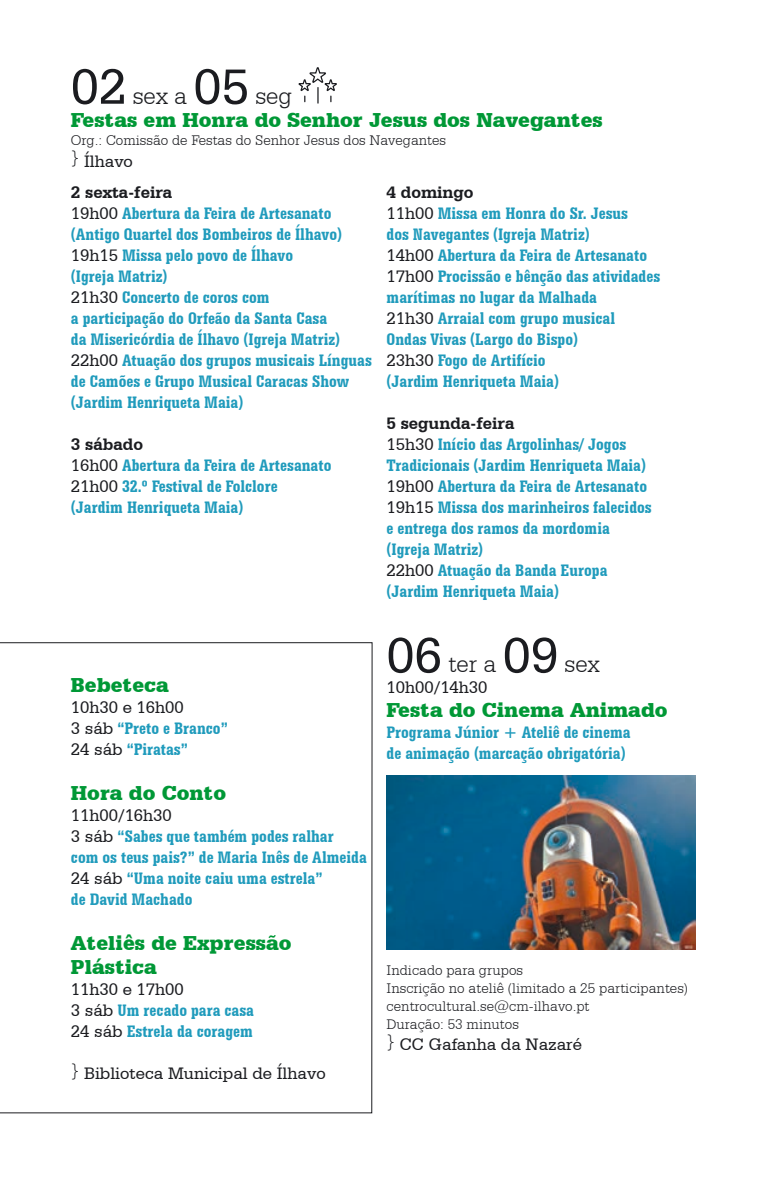
<style>
.page{position:relative;width:759px;height:1177px;background:#fff}
.page>*{position:absolute;margin:0;border:0;box-sizing:border-box;transform-origin:0 0}
.t1{font:300 25px "Serifa BT";color:#1b1c20}
.t2{font:900 21.25px/23.8px "Serifa BT";color:#009836}
.t3{font:700 condensed 17.5px/21px "Serifa BT";color:#209bbc}
.t4{font:17.5px "Serifa BT";color:#1b1c20}
.t5{font:300 15px/18px "Serifa BT";color:#1b1c20}
.s1{font-weight:400;font-size:52.5px}
.s2{font-stretch:normal;color:#1b1c20}
.s3{font-weight:400;font-stretch:normal;color:#1b1c20}
</style>
<div class="page">
<svg style="left:298px;top:67px;width:39px;height:37px"></svg>
<svg style="left:0;top:642px;width:372px;height:471px"></svg>
<img style="left:386px;top:775px;width:308px;height:174px">
<h1 class="t1" style="left:71px;top:81px;width:223px"><span class="s1">02</span> sex a <span class="s1">05</span> seg</h1>
<p class="t2" style="left:71px;top:108px;width:533px">Festas em Honra do Senhor Jesus dos Navegantes</p>
<p class="t5" style="left:71px;top:131px;width:376px">Org.: Comissão de Festas do Senhor Jesus dos Navegantes</p>
<p class="t4" style="left:71px;top:150px;width:63px"><sup>}</sup> Ílhavo</p>
<p class="t3" style="left:386px;top:181px;width:275px"><span class="s2">4 domingo<br></span><span class="s3">11h00</span> Missa em Honra do Sr. Jesus<br>dos Navegantes (Igreja Matriz)<br><span class="s3">14h00</span> Abertura da Feira de Artesanato<br><span class="s3">17h00</span> Procissão e bênção das atividades marítimas no lugar da Malhada<br><span class="s3">21h30</span> Arraial com grupo musical<br>Ondas Vivas (Largo do Bispo)<br><span class="s3">23h30</span> Fogo de Artifício<br>(Jardim Henriqueta Maia)</p>
<p class="t3" style="left:386px;top:412px;width:266px"><span class="s2">5 segunda-feira<br></span><span class="s3">15h30</span> Início das Argolinhas/ Jogos<br>Tradicionais (Jardim Henriqueta Maia)<br><span class="s3">19h00</span> Abertura da Feira de Artesanato<br><span class="s3">19h15</span> Missa dos marinheiros falecidos e entrega dos ramos da mordomia (Igreja Matriz)<br><span class="s3">22h00</span> Atuação da Banda Europa (Jardim Henriqueta Maia)</p>
<p class="t3" style="left:71px;top:181px;width:302px"><span class="s2">2 sexta-feira<br></span><span class="s3">19h00</span> Abertura da Feira de Artesanato (Antigo Quartel dos Bombeiros de Ílhavo)<br><span class="s3">19h15</span> Missa pelo povo de Ílhavo<br>(Igreja Matriz)<br><span class="s3">21h30</span> Concerto de coros com<br>a participação do Orfeão da Santa Casa<br>da Misericórdia de Ílhavo (Igreja Matriz)<br><span class="s3">22h00</span> Atuação dos grupos musicais Línguas de Camões e Grupo Musical Caracas Show (Jardim Henriqueta Maia)</p>
<p class="t3" style="left:71px;top:433px;width:262px"><span class="s2">3 sábado<br></span><span class="s3">16h00</span> Abertura da Feira de Artesanato<br><span class="s3">21h00</span> 32.º Festival de Folclore (Jardim Henriqueta Maia)</p>
<p class="t2" style="left:71px;top:672px;width:99px">Bebeteca</p>
<p class="t3" style="left:71px;top:696px;width:158px"><span class="s3">10h30 e 16h00<br>3 sáb</span> “Preto e Branco”<br><span class="s3">24 sáb</span> “Piratas”</p>
<p class="t2" style="left:71px;top:780px;width:157px">Hora do Conto</p>
<p class="t3" style="left:71px;top:804px;width:297px"><span class="s3">11h00/16h30<br>3 sáb</span> “Sabes que também podes ralhar<br>com os teus pais?” de Maria Inês de Almeida<br><span class="s3">24 sáb</span> “Uma noite caiu uma estrela”<br>de David Machado</p>
<p class="t2" style="left:71px;top:930px;width:222px">Ateliês de Expressão<br>Plástica</p>
<p class="t3" style="left:71px;top:977px;width:184px"><span class="s3">11h30 e 17h00<br>3 sáb</span> Um recado para casa<br><span class="s3">24 sáb</span> Estrela da coragem</p>
<p class="t4" style="left:71px;top:1062px;width:256px"><sup>}</sup> Biblioteca Municipal de Ílhavo</p>
<h1 class="t1" style="left:386px;top:649px;width:215px"><span class="s1">06</span> ter a <span class="s1">09</span> sex</h1>
<p class="t4" style="left:386px;top:677px;width:102px">10h00/14h30</p>
<p class="t2" style="left:386px;top:697px;width:282px">Festa do Cinema Animado</p>
<p class="t3" style="left:386px;top:721px;width:245px">Programa Júnior + Ateliê de cinema de animação (marcação obrigatória)</p>
<p class="t5" style="left:386px;top:961px;width:303px">Indicado para grupos<br>Inscrição no ateliê (limitado a 25 participantes) centrocultural.se@cm-ilhavo.pt<br>Duração: 53 minutos</p>
<p class="t4" style="left:386px;top:1034px;width:197px"><sup>}</sup> CC Gafanha da Nazaré</p>
</div>
